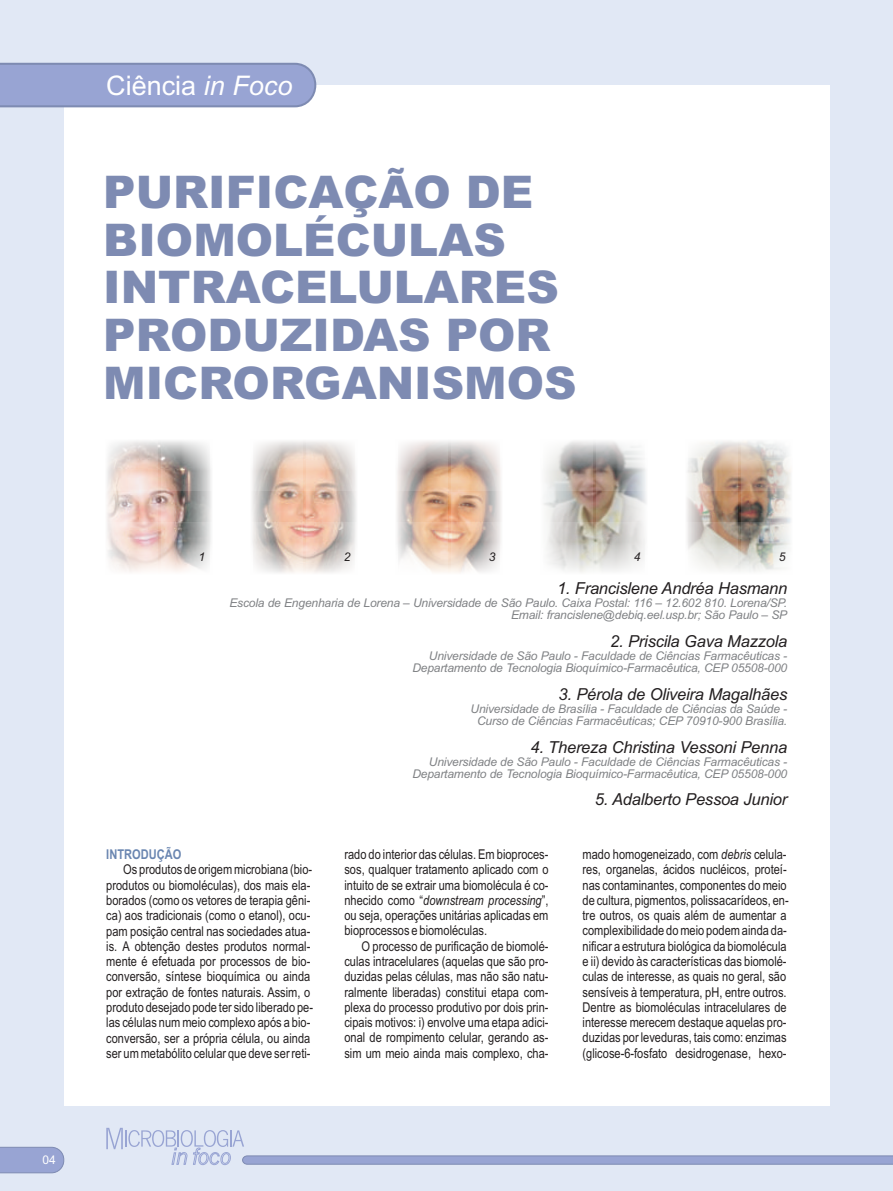
<style>
.page{position:relative;width:893px;height:1191px;background:#e1e8f5}
.page>*{position:absolute;margin:0;border:0;box-sizing:border-box;transform-origin:0 0}
.t1{font:900 45px/47.5px "Arial";color:#7e8bb2}
.t2{font:27px "Arial";color:#fff}
.t3{font:italic 16.5px "Arial";letter-spacing:-.015em;color:#231f20}
.t4{font:13.5px/15.3px "Arial Narrow";color:#231f20}
.t5{font:700 13.5px "Arial Narrow";color:#6a86b1}
.t6{font:italic 12px/12px "Arial";letter-spacing:-.015em;color:#808285;text-align:right}
.t7{font:italic 12px "Arial";color:#231f20}
.t8{font:12px "Arial";color:#fff}
.s1{font-style:italic}
</style>
<div class="page">
<div style="left:64px;top:85px;width:765px;height:1021px;background:#fff"></div>
<svg style="left:543px;top:491px;width:50px;height:31px;background:#c6beb7"></svg>
<svg style="left:596px;top:491px;width:50px;height:31px;background:#c6bdb3"></svg>
<svg style="left:546px;top:522px;width:99px;height:50px"></svg>
<svg style="left:545px;top:441px;width:101px;height:50px"></svg>
<svg style="left:397px;top:491px;width:51px;height:31px;background:#d5b097"></svg>
<svg style="left:451px;top:491px;width:50px;height:31px;background:#dab59e"></svg>
<svg style="left:398px;top:522px;width:103px;height:51px"></svg>
<svg style="left:398px;top:441px;width:103px;height:50px;background:#d2c1b5"></svg>
<svg style="left:252px;top:491px;width:51px;height:31px;background:#dbbbaa"></svg>
<svg style="left:306px;top:491px;width:51px;height:31px;background:#debdad"></svg>
<svg style="left:253px;top:522px;width:145px;height:51px"></svg>
<svg style="left:253px;top:441px;width:145px;height:50px"></svg>
<svg style="left:107px;top:491px;width:51px;height:31px;background:#e9cec7"></svg>
<svg style="left:161px;top:491px;width:51px;height:31px;background:#b3a49e"></svg>
<svg style="left:107px;top:522px;width:146px;height:50px"></svg>
<svg style="left:107px;top:440px;width:146px;height:51px"></svg>
<svg style="left:687px;top:491px;width:51px;height:31px;background:#bea390"></svg>
<svg style="left:741px;top:491px;width:50px;height:31px;background:#aa988d"></svg>
<svg style="left:687px;top:522px;width:104px;height:50px"></svg>
<svg style="left:687px;top:441px;width:104px;height:50px"></svg>
<svg style="left:106px;top:1127px;width:787px;height:38px"></svg>
<svg style="left:0;top:1146px;width:64px;height:27px;background:#9ba6d2"></svg>
<svg style="left:0;top:62px;width:317px;height:46px;background:#99a5d1"></svg>
<h2 class="t2" style="left:106px;top:75px;width:188px">Ciência <span class="s1">in Foco</span></h2>
<h1 class="t1" style="left:103px;top:173px;width:475px">PURIFICAÇÃO DE<br>BIOMOLÉCULAS<br>INTRACELULARES<br>PRODUZIDAS POR<br>MICRORGANISMOS</h1>
<p class="t8" style="left:43px;top:1155px;width:15px">04</p>
<p class="t7" style="left:199px;top:552px;width:8px">1</p>
<p class="t7" style="left:344px;top:552px;width:8px">2</p>
<p class="t7" style="left:489px;top:552px;width:8px">3</p>
<p class="t7" style="left:634px;top:552px;width:8px">4</p>
<p class="t7" style="left:779px;top:552px;width:8px">5</p>
<p class="t3" style="left:557px;top:582px;width:232px">1. Francislene Andréa Hasmann</p>
<p class="t6" style="left:229px;top:598px;width:559px">Escola de Engenharia de Lorena – Universidade de São Paulo. Caixa Postal: 116 – 12.602 810. Lorena/SP.<br>Email: francislene@debiq.eel.usp.br; São Paulo – SP</p>
<p class="t6" style="left:412px;top:651px;width:376px">Universidade de São Paulo - Faculdade de Ciências Farmacêuticas -<br>Departamento de Tecnologia Bioquímico-Farmacêutica, CEP 05508-000</p>
<p class="t6" style="left:470px;top:703px;width:318px;text-align:center">Universidade de Brasília - Faculdade de Ciências da Saúde -<br>Curso de Ciências Farmacêuticas; CEP 70910-900 Brasília.</p>
<p class="t6" style="left:412px;top:756px;width:376px">Universidade de São Paulo - Faculdade de Ciências Farmacêuticas -<br>Departamento de Tecnologia Bioquímico-Farmacêutica, CEP 05508-000</p>
<p class="t3" style="left:610px;top:635px;width:178px">2. Priscila Gava Mazzola</p>
<p class="t3" style="left:558px;top:688px;width:230px">3. Pérola de Oliveira Magalhães</p>
<p class="t3" style="left:530px;top:740px;width:258px">4. Thereza Christina Vessoni Penna</p>
<p class="t5" style="left:106px;top:849px;width:77px">INTRODUÇÃO</p>
<p class="t4" style="left:106px;top:863px;width:208px;text-indent:17px">Os produtos de origem microbiana (bio&shy;produtos ou biomoléculas), dos mais ela&shy;borados (como os vetores de terapia gêni&shy;ca) aos tradicionais (como o etanol), ocu&shy;pam posição central nas sociedades atua&shy;is. A obtenção destes produtos normal&shy;mente é efetuada por processos de bio&shy;conversão, síntese bioquímica ou ainda por extração de fontes naturais. Assim, o produto desejado pode ter sido liberado pe&shy;las células num meio complexo após a bio&shy;conversão, ser a própria célula, ou ainda ser um metabólito celular que deve ser reti-</p>
<p class="t4" style="left:344px;top:847px;width:206px;text-align:justify">rado do interior das células. Em bioproces&shy;sos, qualquer tratamento aplicado com o intuito de se extrair uma biomolécula é co&shy;nhecido como “<span class="s1">downstream processing</span>”, ou seja, operações unitárias aplicadas em bioprocessos e biomoléculas.</p>
<p class="t4" style="left:344px;top:939px;width:206px;text-align:justify;text-indent:17px">O processo de purificação de biomolé&shy;culas intracelulares (aquelas que são pro&shy;duzidas pelas células, mas não são natu&shy;ralmente liberadas) constitui etapa com&shy;plexa do processo produtivo por dois prin&shy;cipais motivos: i) envolve uma etapa adici&shy;onal de rompimento celular, gerando as&shy;sim um meio ainda mais complexo, cha-</p>
<p class="t3" style="left:595px;top:793px;width:194px">5. Adalberto Pessoa Junior</p>
<p class="t4" style="left:583px;top:847px;width:208px">mado homogeneizado, com <span class="s1">debris</span> celula&shy;res, organelas, ácidos nucléicos, proteí&shy;nas contaminantes, componentes do meio de cultura, pigmentos, polissacarídeos, en&shy;tre outros, os quais além de aumentar a complexibilidade do meio podem ainda da&shy;nificar a estrutura biológica da biomolécula e ii) devido às características das biomolé&shy;culas de interesse, as quais no geral, são sensíveis à temperatura, pH, entre outros.<br>Dentre as biomoléculas intracelulares de interesse merecem destaque aquelas pro&shy;duzidas por leveduras, tais como: enzimas (glicose-6-fosfato desidrogenase, hexo-</p>
</div>
